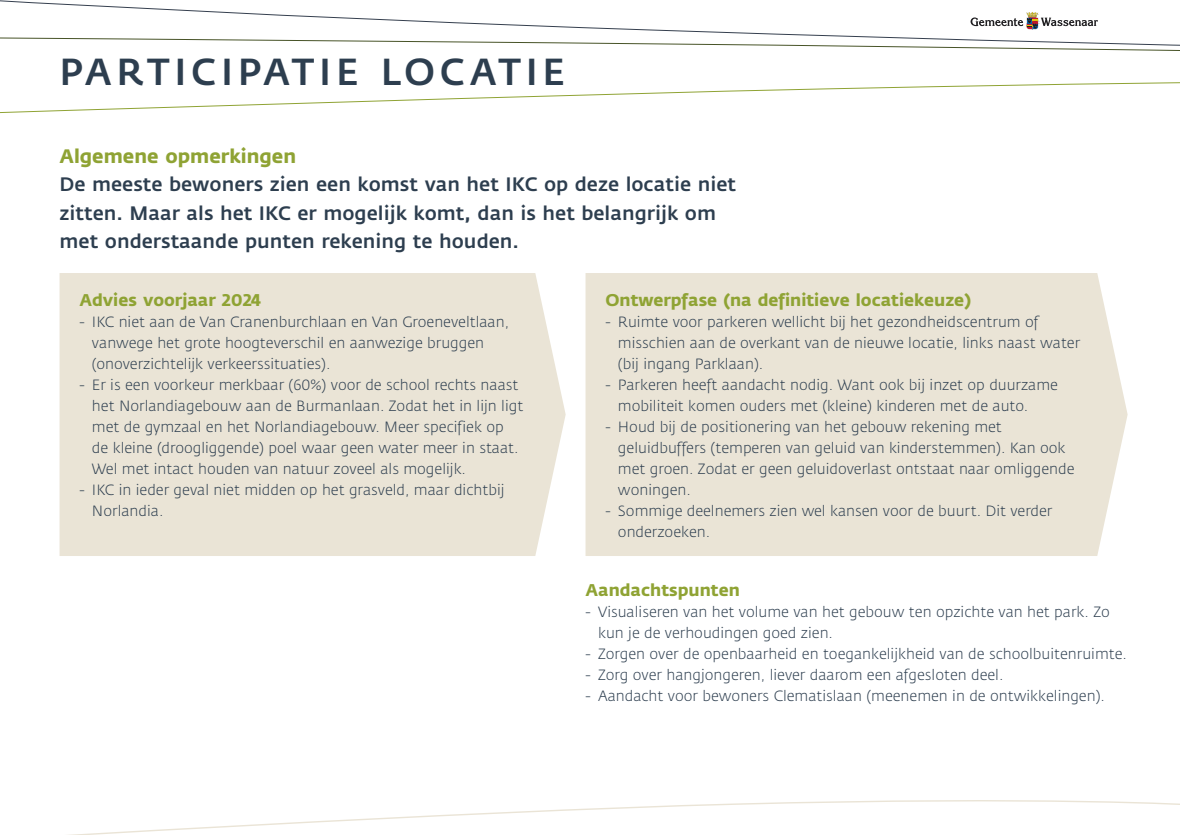
<style>
.page{position:relative;width:1180px;height:835px;background:#fff}
.page>*{position:absolute;margin:0;border:0;box-sizing:border-box;transform-origin:0 0}
.t1{font:500 37.24px "Fedra Sans";letter-spacing:.13em;color:#2d3e4f}
.t2{font:500 19.25px/28px "Fedra Sans";color:#2d3e4f}
.t3{font:700 19.25px "Fedra Sans";color:#8fa334}
.t4{font:700 16.8px "Fedra Sans";color:#8fa334}
.t5{font:300 14.7px/21px "Fedra Sans";color:#2d3e4f}
</style>
<div class="page">
<svg style="left:86px;top:800px;width:1094px;height:34px"></svg>
<svg style="left:0;top:0;width:1098px;height:37px"></svg>
<svg style="left:0;top:37px;width:1180px;height:14px"></svg>
<svg style="left:970px;top:12px;width:127px;height:18px"></svg>
<svg style="left:0;top:82px;width:1180px;height:31px"></svg>
<div style="left:60px;top:273px;width:506px;height:283px;background:#eae4d6"></div>
<div style="left:585px;top:273px;width:542px;height:283px;background:#eae4d6"></div>
<h1 class="t1" style="left:60px;top:50px;width:507px">PARTICIPATIE LOCATIE</h1>
<h2 class="t3" style="left:60px;top:145px;width:238px">Algemene opmerkingen</h2>
<h2 class="t2" style="left:60px;top:171px;width:678px">De meeste bewoners zien een komst van het IKC op deze locatie niet zitten. Maar als het IKC er mogelijk komt, dan is het belangrijk om met onderstaande punten rekening te houden.</h2>
<p class="t4" style="left:79px;top:289px;width:183px">Advies voorjaar 2024</p>
<p class="t5" style="left:92px;top:311px;width:419px;text-indent:-13px">- IKC niet aan de Van Cranenburchlaan en Van Groeneveltlaan, vanwege het grote hoogteverschil en aanwezige bruggen (onoverzichtelijk verkeerssituaties).</p>
<p class="t5" style="left:92px;top:374px;width:433px;text-indent:-13px">- Er is een voorkeur merkbaar (60%) voor de school rechts naast het Norlandiagebouw aan de Burmanlaan. Zodat het in lijn ligt met de gymzaal en het Norlandiagebouw. Meer specifiek op de kleine (droogliggende) poel waar geen water meer in staat.<br>Wel met intact houden van natuur zoveel als mogelijk.</p>
<p class="t5" style="left:92px;top:479px;width:414px;text-indent:-13px">- IKC in ieder geval niet midden op het grasveld, maar dichtbij<br>Norlandia.</p>
<p class="t4" style="left:605px;top:289px;width:367px">Ontwerpfase (na definitieve locatiekeuze)</p>
<p class="t5" style="left:618px;top:311px;width:464px;text-indent:-13px">- Ruimte voor parkeren wellicht bij het gezondheidscentrum of misschien aan de overkant van de nieuwe locatie, links naast water (bij ingang Parklaan).</p>
<p class="t5" style="left:618px;top:374px;width:441px;text-indent:-13px">- Parkeren heeft aandacht nodig. Want ook bij inzet op duurzame mobiliteit komen ouders met (kleine) kinderen met de auto.</p>
<p class="t5" style="left:618px;top:416px;width:458px;text-indent:-13px">- Houd bij de positionering van het gebouw rekening met geluidbuffers (temperen van geluid van kinderstemmen). Kan ook met groen. Zodat er geen geluidoverlast ontstaat naar omliggende woningen.</p>
<p class="t5" style="left:618px;top:500px;width:436px;text-indent:-13px">- Sommige deelnemers zien wel kansen voor de buurt. Dit verder onderzoeken.</p>
<p class="t4" style="left:585px;top:580px;width:156px">Aandachtspunten</p>
<p class="t5" style="left:598px;top:601px;width:513px;text-indent:-13px">- Visualiseren van het volume van het gebouw ten opzichte van het park. Zo kun je de verhoudingen goed zien.</p>
<p class="t5" style="left:585px;top:643px;width:543px">- Zorgen over de openbaarheid en toegankelijkheid van de schoolbuitenruimte.</p>
<p class="t5" style="left:585px;top:664px;width:419px">- Zorg over hangjongeren, liever daarom een afgesloten deel.</p>
<p class="t5" style="left:585px;top:685px;width:521px">- Aandacht voor bewoners Clematislaan (meenemen in de ontwikkelingen).</p>
</div>
